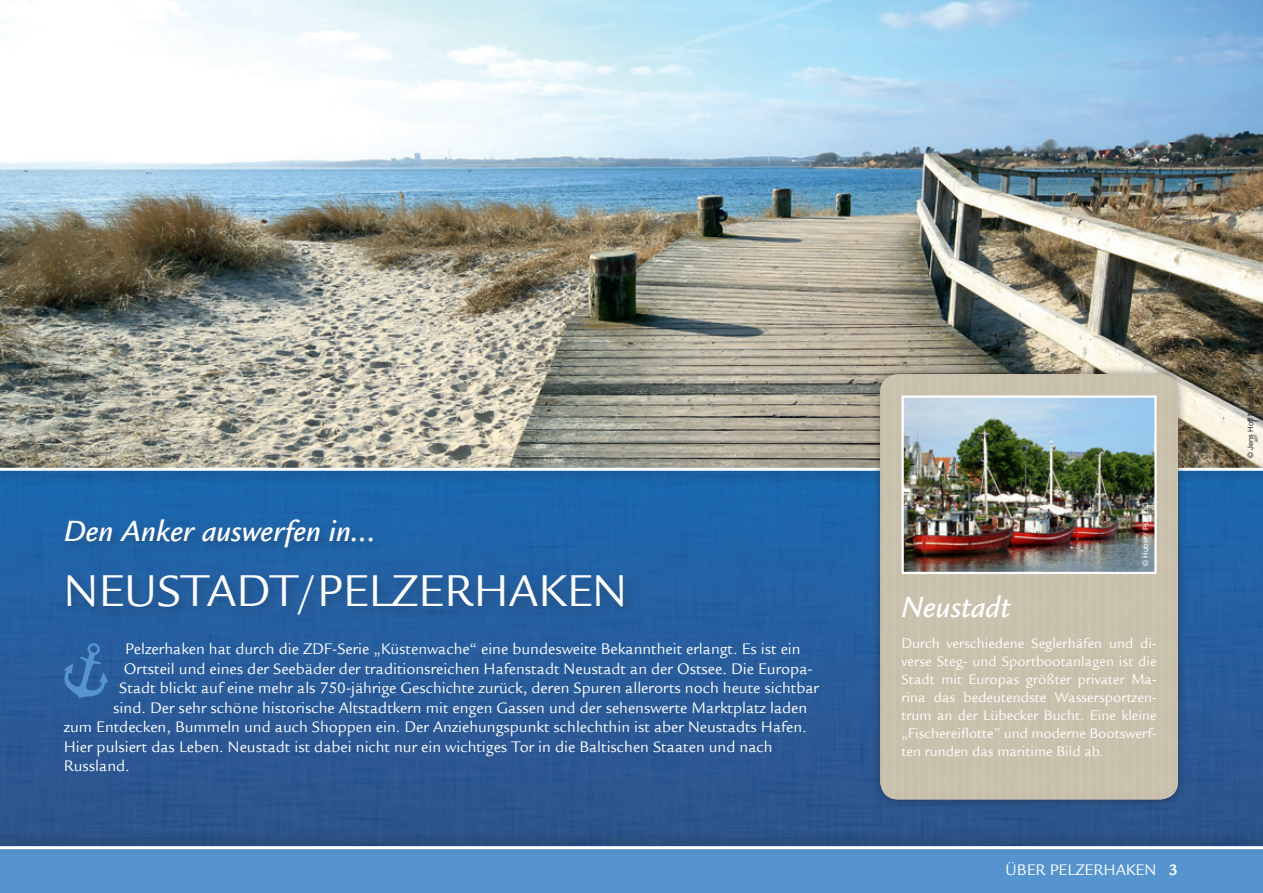
<style>
.page{position:relative;width:1263px;height:893px;background:#fff}
.page>*{position:absolute;margin:0;border:0;box-sizing:border-box;transform-origin:0 0}
.t1{font:48px "Legacy Sans LT";color:#fff}
.t2{font:italic 500 31.5px "Legacy Sans LT";color:#fff}
.t3{font:16.5px "Legacy Sans LT";color:#fff}
.t4{font:700 16.5px "Legacy Sans LT";color:#fff}
.t5{font:15px/18px "Legacy Sans LT";color:#fff;text-align:justify}
.t6{font:7.5px "Helvetica Neue";color:#231f20}
.t7{font:7.5px "Helvetica Neue";color:#fff}
</style>
<div class="page">
<img style="left:0;top:484px;width:1263px;height:349px">
<img style="left:0;top:0;width:1263px;height:463px">
<div style="left:60px;top:514px;width:576px;height:113px;background:#231f20;opacity:.3"></div>
<svg style="left:63px;top:643px;width:45px;height:55px;background:#346caa"></svg>
<div style="left:0;top:846px;width:1263px;height:47px;background:#5594ce"></div>
<div style="left:0;top:833px;width:1263px;height:21px;background:#231f20;opacity:.5"></div>
<hr style="left:0;top:846px;width:1263px;height:3px;background:#fff">
<div style="left:0;top:463px;width:1263px;height:21px;background:#231f20;opacity:.5"></div>
<hr style="left:0;top:468px;width:1263px;height:3px;background:#fff">
<div style="left:871px;top:365px;width:316px;height:444px;background:#231f20;opacity:.5"></div>
<div style="left:880px;top:374px;width:298px;height:425px;background:#c9c1ac"></div>
<img style="left:904px;top:398px;width:250px;height:173px">
<div style="left:901px;top:395px;width:256px;height:179px;border:2px solid #fff"></div>
<h2 class="t2" style="left:64px;top:513px;width:314px">Den Anker auswerfen in...</h2>
<h1 class="t1" style="left:64px;top:564px;width:384px">NEUSTADT/Pelzerhaken</h1>
<p class="t3" style="left:125px;top:640px;width:677px">Pelzerhaken hat durch die ZDF-Serie „Küstenwache“ eine bundesweite Bekanntheit erlangt. Es ist ein</p>
<p class="t3" style="left:124px;top:659px;width:690px">Ortsteil und eines der Seebäder der traditionsreichen Hafenstadt Neustadt an der Ostsee. Die Europa-</p>
<p class="t3" style="left:119px;top:679px;width:701px">Stadt blickt auf eine mehr als 750-jährige Geschichte zurück, deren Spuren allerorts noch heute sichtbar</p>
<p class="t3" style="left:113px;top:698px;width:695px">sind. Der sehr schöne historische Altstadtkern mit engen Gassen und der sehenswerte Marktplatz laden</p>
<p class="t3" style="left:64px;top:718px;width:744px">zum Entdecken, Bummeln und auch Shoppen ein. Der Anziehungspunkt schlechthin ist aber Neustadts Hafen.</p>
<p class="t3" style="left:64px;top:737px;width:710px">Hier pulsiert das Leben. Neustadt ist dabei nicht nur ein wichtiges Tor in die Baltischen Staaten und nach</p>
<p class="t3" style="left:64px;top:757px;width:67px">Russland.</p>
<h2 class="t2" style="left:901px;top:590px;width:110px">Neustadt</h2>
<p class="t7" style="left:1141px;top:566px;width:65px;rotate:-90deg">© Huber / PIXELIO</p>
<p class="t5" style="left:901px;top:634px;width:257px">Durch verschiedene Seglerhäfen und di&shy;verse Steg- und Sportbootanlagen ist die Stadt mit Europas größter privater Ma&shy;rina das bedeutendste Wassersportzen&shy;trum an der Lübecker Bucht. Eine kleine „Fischereiflotte” und moderne Bootswerf&shy;ten runden das maritime Bild ab.</p>
<p class="t3" style="left:1005px;top:860px;width:22px">Über</p>
<p class="t3" style="left:1050px;top:860px;width:46px">Pelzerhaken</p>
<p class="t4" style="left:1169px;top:860px;width:11px">3</p>
<p class="t6" style="left:1246px;top:458px;width:74px;rotate:-90deg">© Jens Hoff Neustadt</p>
</div>
